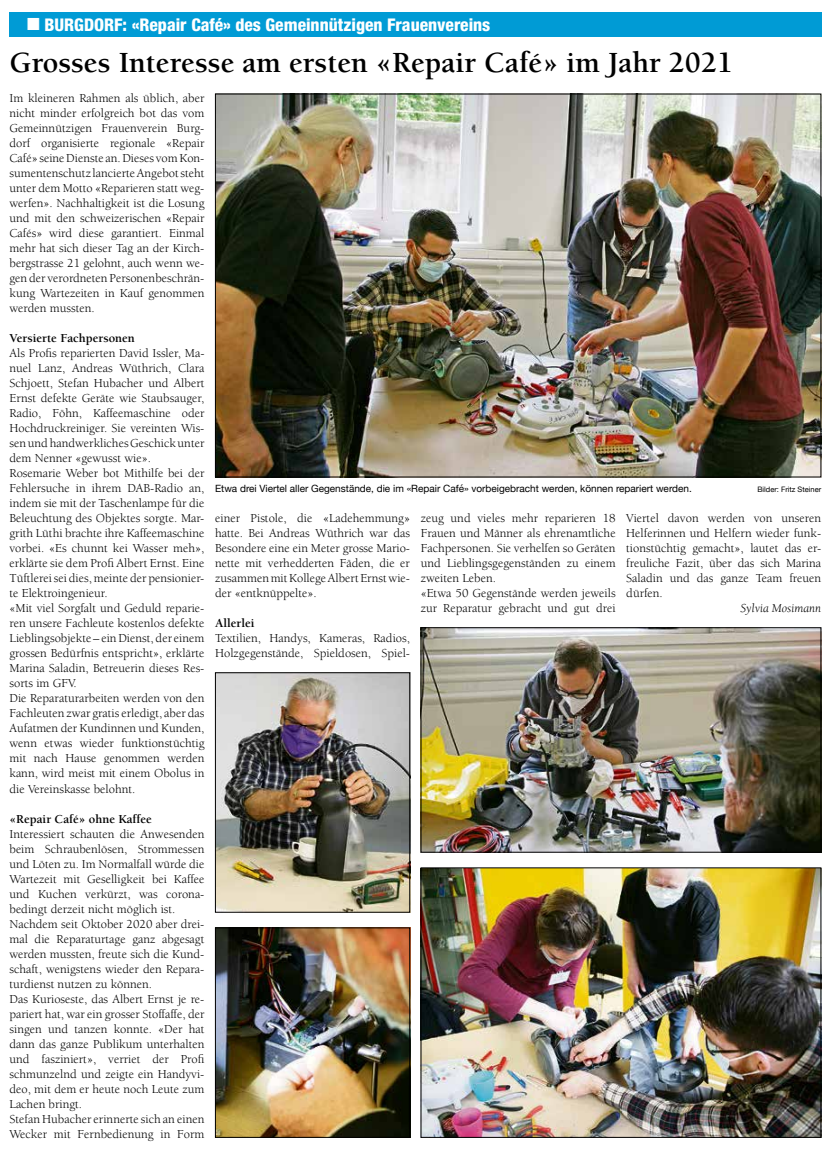
<style>
.page{position:relative;width:833px;height:1150px;background:#fff}
.page>*{position:absolute;margin:0;border:0;box-sizing:border-box;transform-origin:0 0}
.t1{font:700 30px "Berkeley";color:#000}
.t2{font:800 condensed 17.5px "Helvetica Neue";color:#fff}
.t3{font:12.5px/15px "Berkeley";color:#000}
.t4{font:700 12.5px "Berkeley";color:#000}
.t5{font:italic 12.5px "Berkeley";color:#000}
.t6{font:10px "Helvetica Neue";color:#000}
.t7{font:7.5px "Helvetica Neue";color:#000}
</style>
<div class="page">
<img style="left:217px;top:929px;width:191px;height:206px">
<div style="left:215px;top:927px;width:195px;height:210px;border:1px solid #000"></div>
<img style="left:217px;top:674px;width:191px;height:236px">
<div style="left:215px;top:672px;width:195px;height:240px;border:1px solid #000"></div>
<img style="left:423px;top:869px;width:396px;height:266px">
<div style="left:421px;top:867px;width:400px;height:270px;border:1px solid #000"></div>
<img style="left:423px;top:629px;width:396px;height:221px">
<div style="left:421px;top:627px;width:400px;height:225px;border:1px solid #000"></div>
<img style="left:217px;top:96px;width:602px;height:379px">
<div style="left:10px;top:12px;width:812px;height:25px;background:#009bd5"></div>
<h2 class="t2" style="left:27px;top:14px;width:465px">■ BURGDORF: «Repair Café» des Gemeinnützigen Frauenvereins</h2>
<h1 class="t1" style="left:10px;top:47px;width:725px">Grosses Interesse am ersten «Repair Café» im Jahr 2021</h1>
<p class="t3" style="left:10px;top:91px;width:196px;text-align:justify">Im kleineren Rahmen als üblich, aber nicht minder erfolgreich bot das vom Gemeinnützigen Frauenverein Burg&shy;dorf organisierte regionale «Repair Café» seine Dienste an. Dieses vom Kon&shy;sumentenschutz lancierte Angebot steht unter dem Motto «Reparieren statt weg&shy;werfen». Nachhaltigkeit ist die Losung und mit den schweizerischen «Repair Cafés» wird diese garantiert. Einmal mehr hat sich dieser Tag an der Kirch&shy;bergstrasse 21 gelohnt, auch wenn we&shy;gen der verordneten Personenbeschrän&shy;kung Wartezeiten in Kauf genommen werden mussten.</p>
<p class="t4" style="left:10px;top:331px;width:127px">Versierte Fachpersonen</p>
<p class="t3" style="left:10px;top:346px;width:196px">Als Profis reparierten David Issler, Ma&shy;nuel Lanz, Andreas Wüthrich, Clara Schjoett, Stefan Hubacher und Albert Ernst defekte Geräte wie Staubsauger, Radio, Föhn, Kaffeemaschine oder Hochdruckreiniger. Sie vereinten Wis&shy;sen und handwerkliches Geschick unter dem Nenner «gewusst wie».<br>Rosemarie Weber bot Mithilfe bei der Fehlersuche in ihrem DAB-Radio an, indem sie mit der Taschenlampe für die Beleuchtung des Objektes sorgte. Mar&shy;grith Lüthi brachte ihre Kaffeemaschine vorbei. «Es chunnt kei Wasser meh», erklärte sie dem Profi Albert Ernst. Eine Tüftlerei sei dies, meinte der pensionier&shy;te Elektroingenieur.<br>«Mit viel Sorgfalt und Geduld reparie&shy;ren unsere Fachleute kostenlos defekte Lieblingsobjekte – ein Dienst, der einem grossen Bedürfnis entspricht», erklärte Marina Saladin, Betreuerin dieses Res&shy;sorts im GFV.<br>Die Reparaturarbeiten werden von den Fachleuten zwar gratis erledigt, aber das Aufatmen der Kundinnen und Kunden, wenn etwas wieder funktionstüchtig mit nach Hause genommen werden kann, wird meist mit einem Obolus in die Vereinskasse belohnt.</p>
<p class="t4" style="left:10px;top:811px;width:144px">«Repair Café» ohne Kaffee</p>
<p class="t3" style="left:10px;top:826px;width:196px">Interessiert schauten die Anwesenden beim Schraubenlösen, Strommessen und Löten zu. Im Normalfall würde die Wartezeit mit Geselligkeit bei Kaffee und Kuchen verkürzt, was corona&shy;bedingt derzeit nicht möglich ist.<br>Nachdem seit Oktober 2020 aber drei&shy;mal die Reparaturtage ganz abgesagt werden mussten, freute sich die Kund&shy;schaft, wenigstens wieder den Repara&shy;turdienst nutzen zu können.<br>Das Kurioseste, das Albert Ernst je re&shy;pariert hat, war ein grosser Stoffaffe, der singen und tanzen konnte. «Der hat dann das ganze Publikum unterhalten und fasziniert», verriet der Profi schmunzelnd und zeigte ein Handyvi&shy;deo, mit dem er heute noch Leute zum Lachen bringt.<br>Stefan Hubacher erinnerte sich an einen Wecker mit Fernbedienung in Form</p>
<p class="t6" style="left:215px;top:481px;width:478px">Etwa drei Viertel aller Gegenstände, die im «Repair Café» vorbeigebracht werden, können repariert werden.</p>
<p class="t7" style="left:757px;top:484px;width:65px">Bilder: Fritz Steiner</p>
<p class="t3" style="left:215px;top:511px;width:196px;text-align:justify">einer Pistole, die «Ladehemmung» hatte. Bei Andreas Wüthrich war das Besondere eine ein Meter grosse Mario&shy;nette mit verhedderten Fäden, die er zusammen mit Kollege Albert Ernst wie&shy;der «entknüppelte».</p>
<p class="t4" style="left:215px;top:616px;width:41px">Allerlei</p>
<p class="t3" style="left:215px;top:631px;width:196px">Textilien, Handys, Kameras, Radios,<br>Holzgegenstände, Spieldosen, Spiel-</p>
<p class="t3" style="left:421px;top:511px;width:196px">zeug und vieles mehr reparieren 18<br>Frauen und Männer als ehrenamtliche Fachpersonen. Sie verhelfen so Geräten und Lieblingsgegenständen zu einem zweiten Leben.<br>«Etwa 50 Gegenstände werden jeweils zur Reparatur gebracht und gut drei</p>
<p class="t3" style="left:626px;top:511px;width:196px;text-align:justify">Viertel davon werden von unseren Helferinnen und Helfern wieder funk&shy;tionstüchtig gemacht», lautet das er&shy;freuliche Fazit, über das sich Marina Saladin und das ganze Team freuen dürfen.</p>
<p class="t5" style="left:740px;top:602px;width:82px">Sylvia Mosimann</p>
</div>
